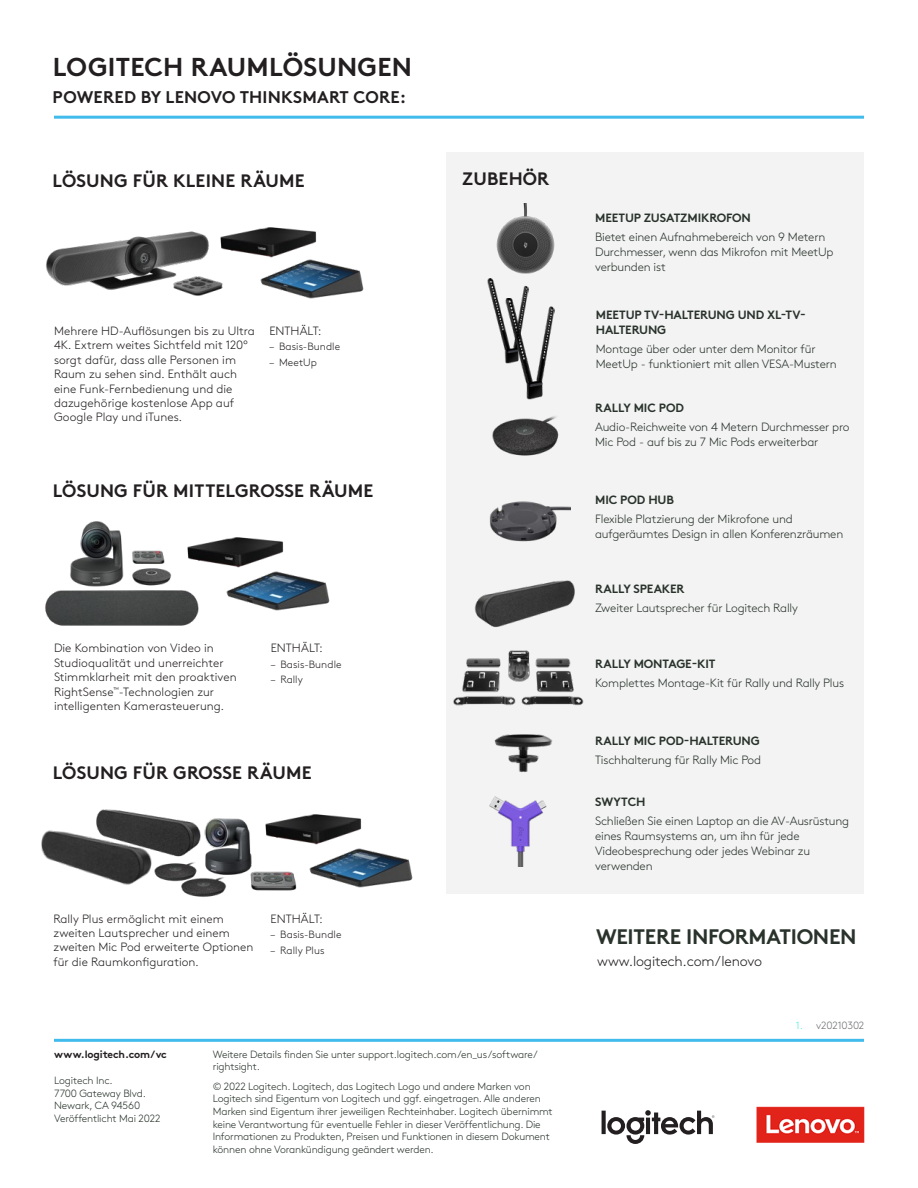
<style>
.page{position:relative;width:918px;height:1188px;background:#fff}
.page>*{position:absolute;margin:0;border:0;box-sizing:border-box;transform-origin:0 0}
.t1{font:700 25.95px "Brown Pro";letter-spacing:.01em;color:#231f20}
.t2{font:700 21px "Brown Pro";letter-spacing:-.015em;color:#29332c}
.t3{font:700 18px "Brown Pro";letter-spacing:.01em;color:#231f20}
.t4{font:700 16.95px "Brown Pro";letter-spacing:.01em;color:#231f20}
.t5{font:300 14.25px "Brown Pro";letter-spacing:-.015em;color:#231f20}
.t6{font:300 12px/15px "Brown Pro";letter-spacing:-.015em;color:#29332c}
.t7{font:300 12px/14.4px "Brown Pro";letter-spacing:.005em;color:#231f20}
.t8{font:700 12px/14.4px "Brown Pro";letter-spacing:-.01em;color:#29332c}
.t9{font:300 10.5px/12.6px "Brown Pro";letter-spacing:-.015em;color:#29332c}
.t10{font:300 10.5px "Brown Pro";letter-spacing:.005em;color:#231f20}
.t11{font:700 10.5px "Brown Pro";letter-spacing:-.015em;color:#231f20}
.t12{font:300 10.5px "Brown Pro";letter-spacing:-.02em;color:#6d6f71}
.s1{color:#fff}
.s2{color:#4df0de}
</style>
<div class="page">
<hr style="left:54px;top:116px;width:810px;height:3px;background:#40bbec">
<img style="left:756px;top:1106px;width:109px;height:37px">
<img style="left:46px;top:231px;width:177px;height:65px">
<img style="left:45px;top:521px;width:154px;height:105px">
<img style="left:96px;top:809px;width:155px;height:73px">
<img style="left:178px;top:877px;width:49px;height:20px">
<img style="left:41px;top:822px;width:115px;height:63px">
<img style="left:240px;top:852px;width:57px;height:39px">
<img style="left:260px;top:261px;width:104px;height:38px">
<hr style="left:54px;top:1039px;width:810px;height:3px;background:#40bbec">
<svg style="left:602px;top:1110px;width:112px;height:34px"></svg>
<img style="left:226px;top:573px;width:104px;height:38px">
<img style="left:309px;top:849px;width:104px;height:39px">
<div style="left:446px;top:152px;width:418px;height:741px;background:#f3f3f3"></div>
<img style="left:487px;top:203px;width:68px;height:79px">
<img style="left:488px;top:279px;width:41px;height:84px">
<img style="left:506px;top:299px;width:49px;height:101px">
<img style="left:474px;top:580px;width:101px;height:48px">
<img style="left:492px;top:416px;width:67px;height:40px">
<img style="left:489px;top:501px;width:82px;height:41px">
<img style="left:453px;top:650px;width:131px;height:56px">
<img style="left:494px;top:734px;width:59px;height:39px">
<img style="left:489px;top:796px;width:58px;height:70px">
<img style="left:213px;top:227px;width:106px;height:40px">
<img style="left:180px;top:529px;width:106px;height:48px">
<img style="left:258px;top:814px;width:106px;height:40px">
<h1 class="t1" style="left:53px;top:46px;width:361px">LOGITECH RAUMLÖSUNGEN</h1>
<h3 class="t4" style="left:53px;top:83px;width:355px">POWERED BY LENOVO THINKSMART CORE:</h3>
<h3 class="t3" style="left:53px;top:166px;width:254px">LÖSUNG FÜR KLEINE RÄUME</h3>
<h3 class="t3" style="left:462px;top:165px;width:89px">ZUBEHÖR</h3>
<p class="t7" style="left:54px;top:323px;width:202px">Mehrere HD-Auflösungen bis zu Ultra<br>4K. Extrem weites Sichtfeld mit 120º sorgt dafür, dass alle Personen im<br>Raum zu sehen sind. Enthält auch eine Funk-Fernbedienung und die dazugehörige kostenlose App auf<br>Google Play und iTunes.</p>
<p class="t7" style="left:269px;top:323px;width:54px">ENTHÄLT:</p>
<p class="t10" style="left:269px;top:339px;width:72px">– Basis-Bundle</p>
<p class="t10" style="left:269px;top:355px;width:49px">– MeetUp</p>
<h3 class="t3" style="left:53px;top:476px;width:322px">LÖSUNG FÜR MITTELGROSSE RÄUME</h3>
<p class="t7" style="left:54px;top:640px;width:184px">Die Kombination von Video in<br>Studioqualität und unerreichter<br>Stimmklarheit mit den proaktiven<br>RightSense<sup>™</sup>-Technologien zur intelligenten Kamerasteuerung.</p>
<p class="t7" style="left:271px;top:640px;width:57px">ENTHÄLT:<span class="s1">:</span></p>
<p class="t10" style="left:271px;top:656px;width:72px">– Basis-Bundle</p>
<p class="t10" style="left:271px;top:672px;width:34px">– Rally</p>
<h3 class="t3" style="left:53px;top:758px;width:260px">LÖSUNG FÜR GROSSE RÄUME</h3>
<p class="t7" style="left:53px;top:910px;width:202px">Rally Plus ermöglicht mit einem zweiten Lautsprecher und einem zweiten Mic Pod erweiterte Optionen für die Raumkonfiguration.</p>
<p class="t7" style="left:271px;top:910px;width:54px">ENTHÄLT:</p>
<p class="t10" style="left:271px;top:927px;width:72px">– Basis-Bundle</p>
<p class="t10" style="left:271px;top:942px;width:55px">– Rally Plus</p>
<p class="t11" style="left:54px;top:1046px;width:114px">www.logitech.com/vc</p>
<p class="t9" style="left:54px;top:1073px;width:108px">Logitech Inc.<br>7700 Gateway Blvd.<br>Newark, CA 94560<br>Veröffentlicht Mai 2022</p>
<p class="t9" style="left:213px;top:1047px;width:326px">Weitere Details finden Sie unter support.logitech.com/en_us/software/ rightsight.</p>
<p class="t9" style="left:213px;top:1079px;width:341px">© 2022 Logitech. Logitech, das Logitech Logo und andere Marken von Logitech sind Eigentum von Logitech und ggf. eingetragen. Alle anderen Marken sind Eigentum ihrer jeweiligen Rechteinhaber. Logitech übernimmt keine Verantwortung für eventuelle Fehler in dieser Veröffentlichung. Die Informationen zu Produkten, Preisen und Funktionen in diesem Dokument können ohne Vorankündigung geändert werden.</p>
<p class="t8" style="left:595px;top:210px;width:157px">MEETUP ZUSATZMIKROFON</p>
<p class="t6" style="left:595px;top:229px;width:240px">Bietet einen Aufnahmebereich von 9 Metern<br>Durchmesser, wenn das Mikrofon mit MeetUp verbunden ist</p>
<p class="t8" style="left:596px;top:307px;width:212px">MEETUP TV-HALTERUNG UND XL-TV-<br>HALTERUNG</p>
<p class="t6" style="left:596px;top:340px;width:242px">Montage über oder unter dem Monitor für<br>MeetUp - funktioniert mit allen VESA-Mustern</p>
<p class="t8" style="left:595px;top:399px;width:90px">RALLY MIC POD</p>
<p class="t6" style="left:595px;top:418px;width:256px">Audio-Reichweite von 4 Metern Durchmesser pro<br>Mic Pod - auf bis zu 7 Mic Pods erweiterbar</p>
<p class="t8" style="left:595px;top:491px;width:80px">MIC POD HUB</p>
<p class="t6" style="left:595px;top:511px;width:250px">Flexible Platzierung der Mikrofone und aufgeräumtes Design in allen Konferenzräumen</p>
<p class="t8" style="left:595px;top:580px;width:91px">RALLY SPEAKER</p>
<p class="t6" style="left:595px;top:600px;width:204px">Zweiter Lautsprecher für Logitech Rally</p>
<p class="t8" style="left:595px;top:655px;width:122px">RALLY MONTAGE-KIT</p>
<p class="t6" style="left:595px;top:674px;width:251px">Komplettes Montage-Kit für Rally und Rally Plus</p>
<p class="t8" style="left:595px;top:732px;width:166px">RALLY MIC POD-HALTERUNG</p>
<p class="t6" style="left:595px;top:751px;width:168px">Tischhalterung für Rally Mic Pod</p>
<p class="t8" style="left:595px;top:793px;width:52px">SWYTCH</p>
<p class="t6" style="left:595px;top:813px;width:256px">Schließen Sie einen Laptop an die AV-Ausrüstung eines Raumsystems an, um ihn für jede Videobesprechung oder jedes Webinar zu verwenden</p>
<h2 class="t2" style="left:596px;top:920px;width:262px">WEITERE INFORMATIONEN</h2>
<p class="t5" style="left:597px;top:950px;width:166px">www.logitech.com/lenovo</p>
<p class="t12" style="left:796px;top:1018px;width:70px"><span class="s2">1.</span> v20210302</p>
</div>
